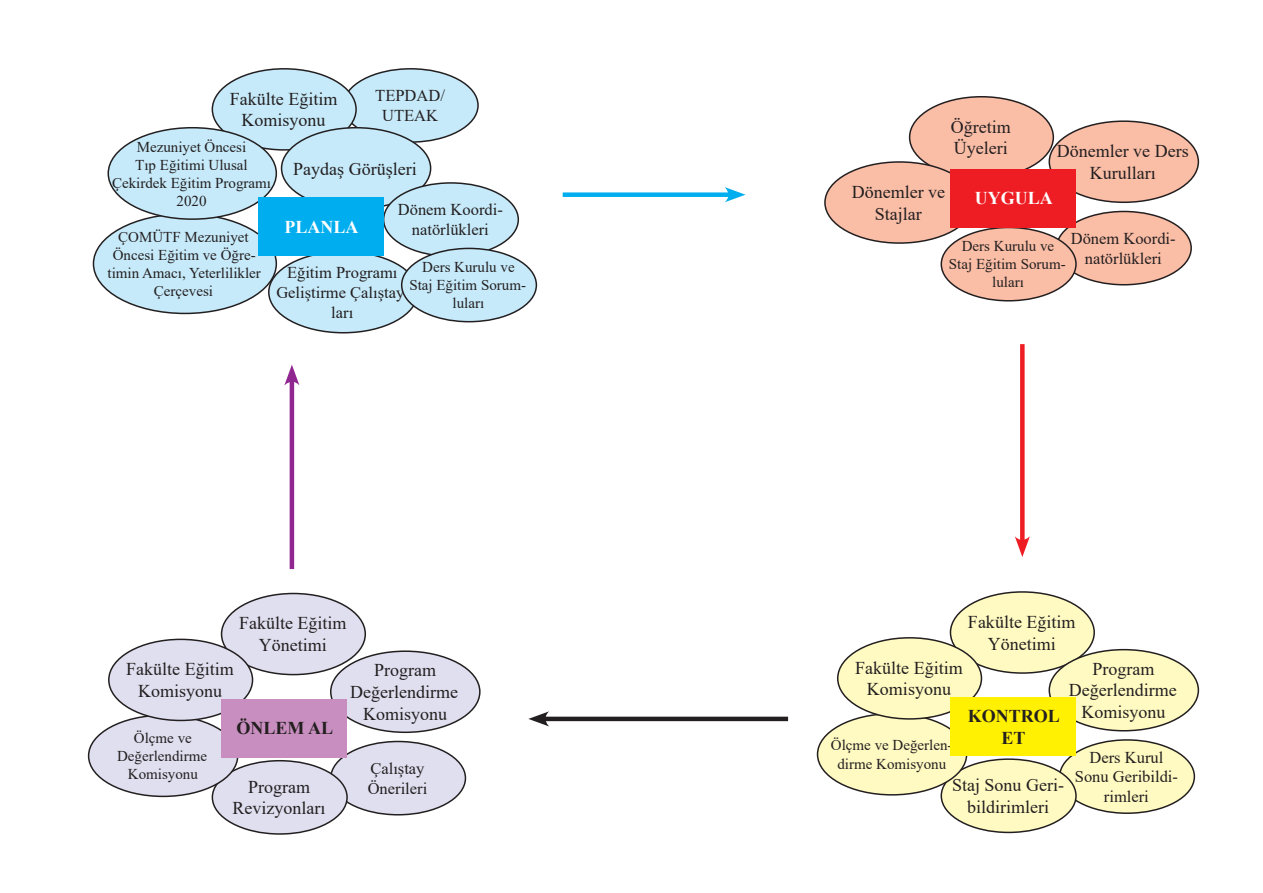
<style>
.page{position:relative;width:1263px;height:893px;background:#fff}
.page>*{position:absolute;margin:0;border:0;box-sizing:border-box;transform-origin:0 0}
.t1{font:18px/21.6px "Times New Roman";color:#231f20;text-align:center}
.t2{font:700 18px/21.6px "Times New Roman";color:#231f20;text-align:center}
.t3{font:700 18px "Times New Roman";color:#fff}
.t4{font:16.5px/19.8px "Times New Roman";color:#231f20;text-align:center}
.t5{font:15px/18px "Times New Roman";color:#231f20;text-align:center}
</style>
<div class="page">
<div style="left:343px;top:69px;width:135px;height:73px;background:#c6eafa;border-radius:50%"></div>
<div style="left:343px;top:68px;width:136px;height:75px;border:2px solid #231f20;border-radius:50%"></div>
<div style="left:212px;top:69px;width:144px;height:81px;background:#c6eafa;border-radius:50%"></div>
<div style="left:212px;top:68px;width:145px;height:83px;border:2px solid #231f20;border-radius:50%"></div>
<div style="left:909px;top:97px;width:144px;height:81px;background:#fabda6;border-radius:50%"></div>
<div style="left:950px;top:592px;width:144px;height:81px;background:#fffac1;border-radius:50%"></div>
<div style="left:950px;top:591px;width:145px;height:83px;border:2px solid #231f20;border-radius:50%"></div>
<div style="left:222px;top:593px;width:143px;height:82px;background:#e0dfef;border-radius:50%"></div>
<div style="left:221px;top:593px;width:145px;height:82px;border:2px solid #231f20;border-radius:50%"></div>
<div style="left:93px;top:214px;width:183px;height:99px;background:#c6eafa;border-radius:50%"></div>
<div style="left:282px;top:128px;width:149px;height:81px;background:#c6eafa;border-radius:50%"></div>
<div style="left:1049px;top:121px;width:149px;height:81px;background:#fabda6;border-radius:50%"></div>
<div style="left:1048px;top:120px;width:151px;height:83px;border:2px solid #231f20;border-radius:50%"></div>
<div style="left:1049px;top:650px;width:149px;height:81px;background:#fffac1;border-radius:50%"></div>
<div style="left:1048px;top:649px;width:151px;height:82px;border:2px solid #231f20;border-radius:50%"></div>
<div style="left:331px;top:651px;width:149px;height:81px;background:#e0dfef;border-radius:50%"></div>
<div style="left:330px;top:650px;width:151px;height:83px;border:2px solid #231f20;border-radius:50%"></div>
<div style="left:269px;top:252px;width:149px;height:81px;background:#c6eafa;border-radius:50%"></div>
<div style="left:384px;top:183px;width:134px;height:73px;background:#c6eafa;border-radius:50%"></div>
<div style="left:1056px;top:211px;width:135px;height:74px;background:#fabda6;border-radius:50%"></div>
<div style="left:1056px;top:211px;width:136px;height:74px;border:2px solid #231f20;border-radius:50%"></div>
<div style="left:1060px;top:740px;width:134px;height:73px;background:#fffac1;border-radius:50%"></div>
<div style="left:1059px;top:739px;width:136px;height:75px;border:2px solid #231f20;border-radius:50%"></div>
<div style="left:331px;top:741px;width:134px;height:74px;background:#e0dfef;border-radius:50%"></div>
<div style="left:330px;top:741px;width:136px;height:74px;border:2px solid #231f20;border-radius:50%"></div>
<div style="left:402px;top:248px;width:134px;height:74px;background:#c6eafa;border-radius:50%"></div>
<div style="left:401px;top:248px;width:136px;height:74px;border:2px solid #231f20;border-radius:50%"></div>
<div style="left:941px;top:227px;width:135px;height:74px;background:#fabda6;border-radius:50%"></div>
<div style="left:940px;top:227px;width:137px;height:74px;border:2px solid #231f20;border-radius:50%"></div>
<div style="left:941px;top:759px;width:135px;height:73px;background:#fffac1;border-radius:50%"></div>
<div style="left:940px;top:758px;width:137px;height:75px;border:2px solid #231f20;border-radius:50%"></div>
<div style="left:212px;top:761px;width:135px;height:73px;background:#e0dfef;border-radius:50%"></div>
<div style="left:212px;top:760px;width:136px;height:75px;border:2px solid #231f20;border-radius:50%"></div>
<div style="left:825px;top:162px;width:149px;height:81px;background:#fabda6;border-radius:50%"></div>
<div style="left:824px;top:161px;width:151px;height:83px;border:2px solid #231f20;border-radius:50%"></div>
<div style="left:817px;top:714px;width:150px;height:81px;background:#fffac1;border-radius:50%"></div>
<div style="left:89px;top:715px;width:149px;height:81px;background:#e0dfef;border-radius:50%"></div>
<div style="left:108px;top:128px;width:168px;height:91px;background:#c6eafa;border-radius:50%"></div>
<div style="left:107px;top:127px;width:170px;height:93px;border:2px solid #231f20;border-radius:50%"></div>
<div style="left:838px;top:638px;width:143px;height:81px;background:#fffac1;border-radius:50%"></div>
<div style="left:837px;top:637px;width:145px;height:83px;border:2px solid #231f20;border-radius:50%"></div>
<div style="left:109px;top:639px;width:144px;height:81px;background:#e0dfef;border-radius:50%"></div>
<div style="left:108px;top:639px;width:145px;height:82px;border:2px solid #231f20;border-radius:50%"></div>
<div style="left:258px;top:198px;width:126px;height:58px;background:#00aeef"></div>
<div style="left:950px;top:169px;width:126px;height:58px;background:#ee1d23"></div>
<div style="left:950px;top:697px;width:126px;height:59px;background:#fff101"></div>
<div style="left:222px;top:699px;width:125px;height:58px;background:#c78ebf"></div>
<div style="left:563px;top:192px;width:170px;height:5px;background:#00aeef"></div>
<svg style="left:725px;top:187px;width:20px;height:15px"></svg>
<svg style="left:1020px;top:344px;width:4px;height:192px"></svg>
<svg style="left:1015px;top:536px;width:15px;height:21px"></svg>
<hr style="left:541px;top:717px;width:247px;height:4px;background:#231f20">
<svg style="left:528px;top:711px;width:21px;height:15px"></svg>
<hr style="left:290px;top:377px;width:4px;height:192px;background:#90268f">
<svg style="left:284px;top:365px;width:15px;height:20px"></svg>
<p class="t1" style="left:230px;top:87px;width:109px">Fakülte Eğitim<br>Komisyonu</p>
<p class="t4" style="left:375px;top:85px;width:71px">TEPDAD/<br>UTEAK</p>
<p class="t5" style="left:112px;top:137px;width:160px">Mezuniyet Öncesi<br>Tıp Eğitimi Ulusal<br>Çekirdek Eğitim Programı<br>2020</p>
<p class="t1" style="left:293px;top:157px;width:125px">Paydaş Görüşleri</p>
<p class="t4" style="left:398px;top:199px;width:106px">Dönem Koordi&shy;natörlükleri</p>
<p class="t3" style="left:284px;top:214px;width:75px">PLANLA</p>
<p class="t5" style="left:108px;top:227px;width:155px">ÇOMÜTF Mezuniyet<br>Öncesi Eğitim ve Öğre&shy;timin Amacı, Yeterlilikler<br>Çerçevesi</p>
<p class="t5" style="left:409px;top:258px;width:118px">Ders Kurulu ve<br>Staj Eğitim Sorum&shy;luları</p>
<p class="t4" style="left:276px;top:262px;width:135px">Eğitim Programı<br>Geliştirme Çalıştay&shy;ları</p>
<p class="t1" style="left:239px;top:612px;width:109px">Fakülte Eğitim<br>Yönetimi</p>
<p class="t1" style="left:126px;top:658px;width:109px">Fakülte Eğitim<br>Komisyonu</p>
<p class="t5" style="left:117px;top:728px;width:91px">Ölçme ve<br>Değerlendirme<br>Komisyonu</p>
<p class="t2" style="left:237px;top:717px;width:98px">ÖNLEM AL</p>
<p class="t1" style="left:233px;top:775px;width:94px">Program<br>Revizyonları</p>
<p class="t1" style="left:350px;top:659px;width:109px">Program<br>Değerlendirme<br>Komisyonu</p>
<p class="t4" style="left:368px;top:758px;width:61px;text-align:left">Çalıştay<br>Önerileri</p>
<p class="t1" style="left:951px;top:115px;width:61px;text-align:left">Öğretim<br>Üyeleri</p>
<p class="t1" style="left:1057px;top:140px;width:133px">Dönemler ve Ders<br>Kurulları</p>
<p class="t1" style="left:852px;top:181px;width:95px">Dönemler ve<br>Stajlar</p>
<p class="t3" style="left:975px;top:185px;width:79px">UYGULA</p>
<p class="t4" style="left:1071px;top:228px;width:106px">Dönem Koordi&shy;natörlükleri</p>
<p class="t5" style="left:949px;top:237px;width:118px">Ders Kurulu ve<br>Staj Eğitim Sorum&shy;luları</p>
<p class="t1" style="left:968px;top:610px;width:109px">Fakülte Eğitim<br>Yönetimi</p>
<p class="t1" style="left:855px;top:656px;width:109px">Fakülte Eğitim<br>Komisyonu</p>
<p class="t1" style="left:1069px;top:657px;width:109px">Program<br>Değerlendirme<br>Komisyonu</p>
<p class="t2" style="left:968px;top:705px;width:94px">KONTROL<br>ET</p>
<p class="t5" style="left:831px;top:736px;width:123px">Ölçme ve Değerlen&shy;dirme Komisyonu</p>
<p class="t4" style="left:1075px;top:746px;width:105px">Ders Kurul<br>Sonu Geribildi&shy;rimleri</p>
<p class="t1" style="left:952px;top:774px;width:113px">Staj Sonu Geri&shy;bildirimleri</p>
</div>
